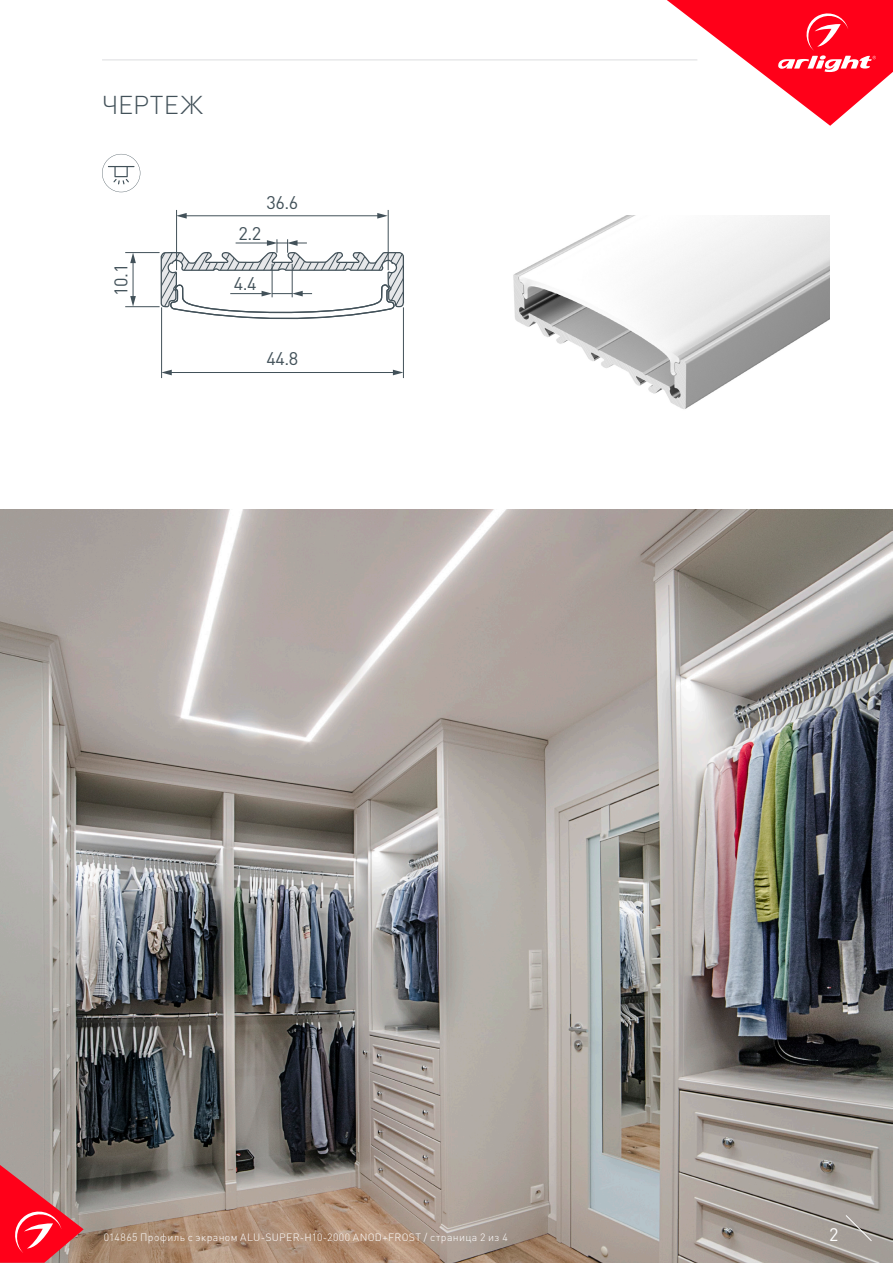
<style>
.page{position:relative;width:893px;height:1263px;background:#fff}
.page>*{position:absolute;margin:0;border:0;box-sizing:border-box;transform-origin:0 0}
.t1{font:300 25.5px "DIN Pro";letter-spacing:.01em;color:#425159}
.t2{font:18.15px "DIN Pro";color:#425159}
.t3{font:18px "DIN Pro";color:#fff}
.t4{font:300 10.5px "DIN Pro";letter-spacing:.035em;color:#fff}
</style>
<div class="page">
<hr style="left:125px;top:252px;width:35px;height:1px;background:#425159">
<hr style="left:125px;top:306px;width:35px;height:1px;background:#425159">
<hr style="left:133px;top:261px;width:1px;height:37px;background:#425159">
<svg style="left:130px;top:253px;width:6px;height:10px"></svg>
<svg style="left:130px;top:296px;width:6px;height:11px"></svg>
<hr style="left:403px;top:307px;width:1px;height:71px;background:#425159">
<hr style="left:161px;top:307px;width:1px;height:71px;background:#425159">
<hr style="left:170px;top:372px;width:225px;height:1px;background:#425159">
<svg style="left:393px;top:370px;width:10px;height:5px"></svg>
<svg style="left:161px;top:370px;width:11px;height:5px"></svg>
<hr style="left:176px;top:210px;width:1px;height:60px;background:#425159">
<hr style="left:388px;top:210px;width:1px;height:60px;background:#425159">
<hr style="left:185px;top:215px;width:194px;height:1px;background:#425159">
<svg style="left:377px;top:213px;width:11px;height:6px"></svg>
<svg style="left:176px;top:213px;width:11px;height:6px"></svg>
<svg style="left:160px;top:239px;width:244px;height:84px"></svg>
<img style="left:0;top:510px;width:893px;height:753px">
<svg style="left:0;top:1165px;width:84px;height:98px;background:#d64852"></svg>
<svg style="left:845px;top:1215px;width:27px;height:26px"></svg>
<svg style="left:667px;top:0;width:226px;height:126px"></svg>
<hr style="left:102px;top:60px;width:595px;height:1px;background:#dcdddf">
<img style="left:513px;top:215px;width:316px;height:194px">
<svg style="left:102px;top:154px;width:38px;height:38px"></svg>
<p class="t1" style="left:102px;top:87px;width:102px">ЧЕРТЕЖ</p>
<p class="t2" style="left:109px;top:296px;width:33px;rotate:-90deg">10.1</p>
<p class="t2" style="left:266px;top:190px;width:33px">36.6</p>
<p class="t2" style="left:238px;top:221px;width:24px">2.2</p>
<p class="t2" style="left:234px;top:271px;width:24px">4.4</p>
<p class="t2" style="left:266px;top:346px;width:33px">44.8</p>
<p class="t4" style="left:104px;top:1230px;width:405px">014865 Профиль с экраном ALU-SUPER-H10-2000 ANOD+FROST / страница 2 из 4</p>
<p class="t3" style="left:829px;top:1222px;width:11px">2</p>
</div>
